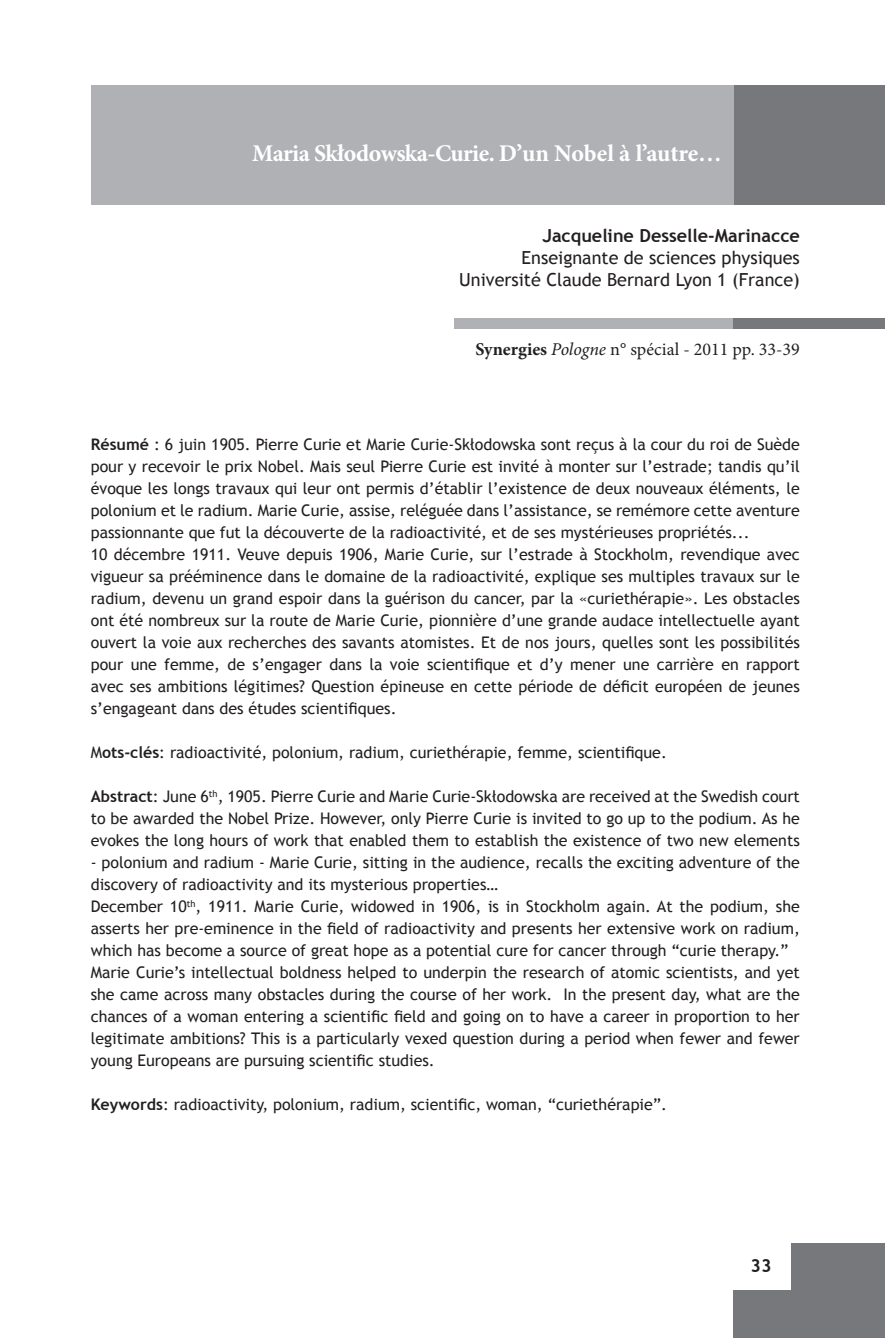
<style>
.page{position:relative;width:885px;height:1338px;background:#fff}
.page>*{position:absolute;margin:0;border:0;box-sizing:border-box;transform-origin:0 0}
.Corps_de_texte{font:700 24px "Minion Pro";letter-spacing:-.02em;color:#fff}
.Corps_de_texte-2{font:18px "Trebuchet MS";color:#231f20}
.Normalny{font:18px "Minion Pro";color:#231f20}
.Corps_de_texte-3{font:700 18px "Trebuchet MS";color:#231f20}
.Pa6{font:700 18px "Trebuchet MS";color:#231f20}
.Corps_de_texte-4{font:16px/22px "Trebuchet MS";color:#231f20;text-align:justify}
.s1{font-weight:700}
.s2{font-style:italic}
</style>
<div class="page">
<div style="left:733px;top:1243px;width:151px;height:95px;background:#76787b"></div>
<div style="left:731px;top:1242px;width:59px;height:48px;background:#fff"></div>
<div style="left:454px;top:318px;width:281px;height:11px;background:#b0b1b5"></div>
<div style="left:730px;top:85px;width:154px;height:119px;background:#76787b"></div>
<div style="left:733px;top:318px;width:151px;height:11px;background:#76787b"></div>
<div style="left:91px;top:85px;width:642px;height:120px;background:#b0b1b5"></div>
<p class="Corps_de_texte" style="left:252px;top:136px;width:471px">Maria Skłodowska-Curie. D’un Nobel à l’autre…</p>
<p class="Corps_de_texte-3" style="left:542px;top:225px;width:259px">Jacqueline Desselle-Marinacce</p>
<p class="Corps_de_texte-2" style="left:521px;top:247px;width:279px">Enseignante de sciences physiques</p>
<p class="Corps_de_texte-2" style="left:459px;top:269px;width:342px">Université Claude Bernard Lyon 1 (France)</p>
<p class="Normalny" style="left:475px;top:337px;width:326px"><span class="s1">Synergies</span> <span class="s2">Pologne</span> n° spécial - 2011 pp. 33-39</p>
<p class="Corps_de_texte-4" style="left:91px;top:434px;width:710px"><span class="s1">Résumé</span> : 6 juin 1905. Pierre Curie et Marie Curie-Skłodowska sont reçus à la cour du roi de Suède pour y recevoir le prix Nobel. Mais seul Pierre Curie est invité à monter sur l’estrade; tandis qu’il évoque les longs travaux qui leur ont permis d’établir l’existence de deux nouveaux éléments, le polonium et le radium. Marie Curie, assise, reléguée dans l’assistance, se remémore cette aventure passionnante que fut la découverte de la radioactivité, et de ses mystérieuses propriétés...</p>
<p class="Corps_de_texte-4" style="left:91px;top:544px;width:710px">10 décembre 1911. Veuve depuis 1906, Marie Curie, sur l’estrade à Stockholm, revendique avec vigueur sa prééminence dans le domaine de la radioactivité, explique ses multiples travaux sur le radium, devenu un grand espoir dans la guérison du cancer, par la «curiethérapie». Les obstacles ont été nombreux sur la route de Marie Curie, pionnière d’une grande audace intellectuelle ayant ouvert la voie aux recherches des savants atomistes. Et de nos jours, quelles sont les possibilités pour une femme, de s’engager dans la voie scientifique et d’y mener une carrière en rapport avec ses ambitions légitimes? Question épineuse en cette période de déficit européen de jeunes s’engageant dans des études scientifiques.</p>
<p class="Corps_de_texte-4" style="left:91px;top:742px;width:577px">M<span class="s1">ots-clés</span>: radioactivité, polonium, radium, curiethérapie, femme, scientifique.</p>
<p class="Corps_de_texte-4" style="left:91px;top:786px;width:710px"><span class="s1">Abstract</span>: June 6<sup>th</sup>, 1905. Pierre Curie and Marie Curie-Skłodowska are received at the Swedish court to be awarded the Nobel Prize. However, only Pierre Curie is invited to go up to the podium. As he evokes the long hours of work that enabled them to establish the existence of two new elements</p>
<p class="Corps_de_texte-4" style="left:91px;top:852px;width:710px">- polonium and radium - Marie Curie, sitting in the audience, recalls the exciting adventure of the discovery of radioactivity and its mysterious properties…</p>
<p class="Corps_de_texte-4" style="left:91px;top:896px;width:710px">December 10<sup>th</sup>, 1911. Marie Curie, widowed in 1906, is in Stockholm again. At the podium, she asserts her pre-eminence in the field of radioactivity and presents her extensive work on radium, which has become a source of great hope as a potential cure for cancer through “curie therapy.”</p>
<p class="Corps_de_texte-4" style="left:91px;top:962px;width:710px">Marie Curie’s intellectual boldness helped to underpin the research of atomic scientists, and yet she came across many obstacles during the course of her work. In the present day, what are the chances of a woman entering a scientific field and going on to have a career in proportion to her legitimate ambitions? This is a particularly vexed question during a period when fewer and fewer young Europeans are pursuing scientific studies.</p>
<p class="Corps_de_texte-4" style="left:91px;top:1094px;width:578px"><span class="s1">Keywords</span>: radioactivity, polonium, radium, scientific, woman, “curiethérapie”.</p>
<p class="Pa6" style="left:750px;top:1255px;width:23px">33</p>
</div>
